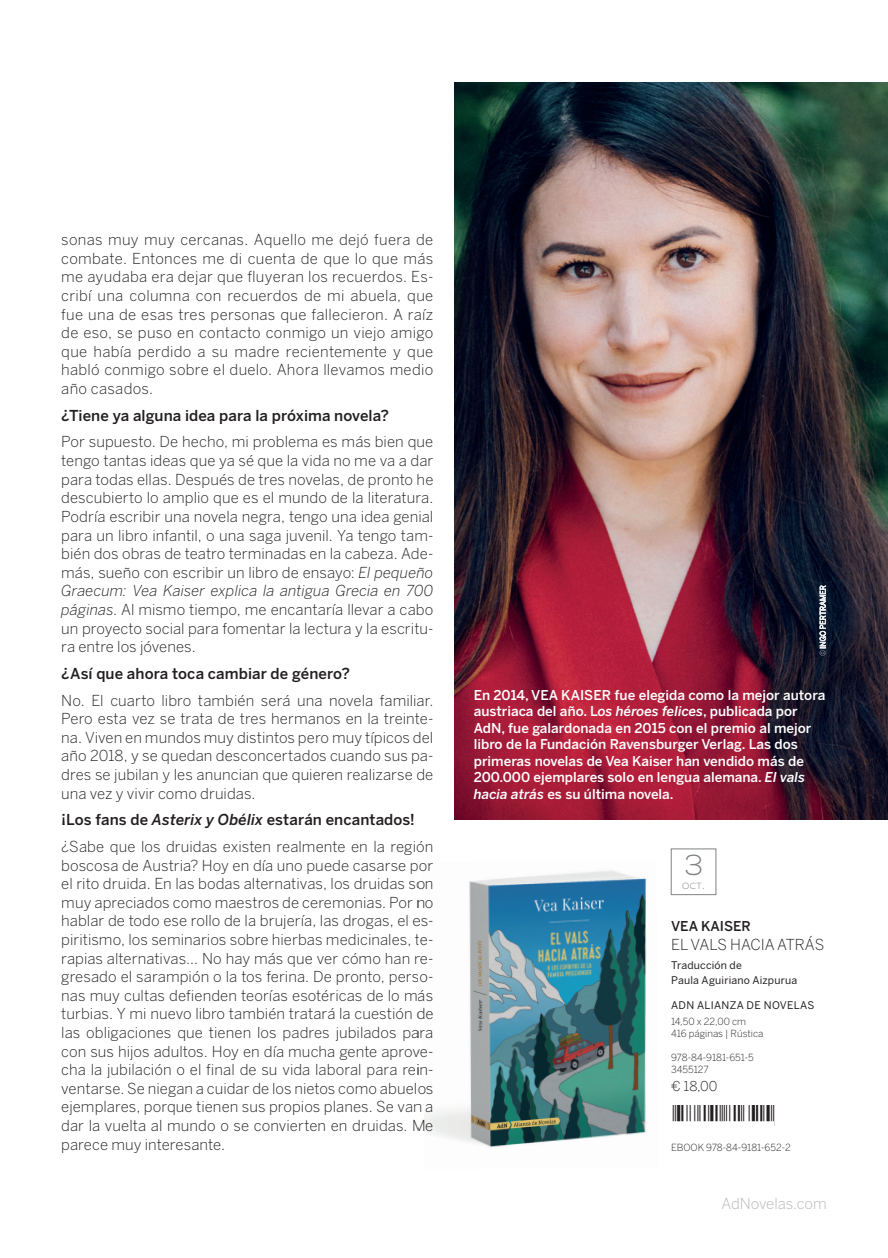
<style>
.page{position:relative;width:888px;height:1258px;background:#fff}
.page>*{position:absolute;margin:0;border:0;box-sizing:border-box;transform-origin:0 0}
._06_barras{font:30px "EA Naa";color:#231f20}
.t1{font:300 28.8px "Nexa";color:#808285}
.respuesta{font:300 15px/18.6px "Benton Sans";letter-spacing:.005em;color:#231f20;text-align:justify}
.respuesta-2{font:500 15px "Benton Sans";letter-spacing:.005em;color:#231f20}
._02_titulo{font:300 15px "Benton Sans";color:#231f20}
.t2{font:300 15px "Benton Sans";color:#b4b5b8}
._03_biografía{font:500 13.5px/16.5px "Benton Sans";color:#fff}
._01_autor{font:500 13.5px "Benton Sans";color:#231f20}
._05_pvp{font:300 13.5px "Benton Sans";color:#231f20}
._02_2_traduccion{font:10.5px/15px "Benton Sans";letter-spacing:.02em;color:#231f20}
._03_colección{font:10.5px "Benton Sans";letter-spacing:.03em;color:#231f20}
._04_datos_gral{font:300 9.75px "Benton Sans";color:#231f20}
._09_ebook{font:300 9.75px "Benton Sans";color:#231f20}
.t3{font:300 8.85px "Nexa";color:#808285}
.s1{font-style:italic}
.s2{font-size:12.75px}
</style>
<div class="page">
<img style="left:455px;top:83px;width:433px;height:737px">
<svg style="left:819px;top:585px;width:7px;height:64px"></svg>
<img style="left:424px;top:870px;width:223px;height:278px">
<div style="left:671px;top:849px;width:45px;height:46px;border:1px solid #808285"></div>
<p class="respuesta" style="left:61px;top:230px;width:374px">sonas muy muy cercanas. Aquello me dejó fuera de combate. Entonces me di cuenta de que lo que más me ayudaba era dejar que fluyeran los recuerdos. Es&shy;cribí una columna con recuerdos de mi abuela, que fue una de esas tres personas que fallecieron. A raíz de eso, se puso en contacto conmigo un viejo amigo que había perdido a su madre recientemente y que habló conmigo sobre el duelo. Ahora llevamos medio año casados.</p>
<p class="respuesta-2" style="left:61px;top:406px;width:329px">¿Tiene ya alguna idea para la próxima novela?</p>
<p class="respuesta" style="left:61px;top:433px;width:374px">Por supuesto. De hecho, mi problema es más bien que tengo tantas ideas que ya sé que la vida no me va a dar para todas ellas. Después de tres novelas, de pronto he descubierto lo amplio que es el mundo de la literatura.<br>Podría escribir una novela negra, tengo una idea genial para un libro infantil, o una saga juvenil. Ya tengo tam&shy;bién dos obras de teatro terminadas en la cabeza. Ade&shy;más, sueño con escribir un libro de ensayo: <span class="s1">El pequeño Graecum: Vea Kaiser explica la antigua Grecia en 700 páginas</span>. Al mismo tiempo, me encantaría llevar a cabo un proyecto social para fomentar la lectura y la escritu&shy;ra entre los jóvenes.</p>
<p class="respuesta-2" style="left:61px;top:664px;width:290px">¿Así que ahora toca cambiar de género?</p>
<p class="respuesta" style="left:61px;top:691px;width:374px">No. El cuarto libro también será una novela familiar.<br>Pero esta vez se trata de tres hermanos en la treinte&shy;na. Viven en mundos muy distintos pero muy típicos del año 2018, y se quedan desconcertados cuando sus pa&shy;dres se jubilan y les anuncian que quieren realizarse de una vez y vivir como druidas.</p>
<p class="respuesta-2" style="left:61px;top:811px;width:355px">¡Los fans de <span class="s1">Asterix y Obélix</span> estarán encantados!</p>
<p class="respuesta" style="left:61px;top:837px;width:374px">¿Sabe que los druidas existen realmente en la región boscosa de Austria? Hoy en día uno puede casarse por el rito druida. En las bodas alternativas, los druidas son muy apreciados como maestros de ceremonias. Por no hablar de todo ese rollo de la brujería, las drogas, el es&shy;piritismo, los seminarios sobre hierbas medicinales, te&shy;rapias alternativas… No hay más que ver cómo han re&shy;gresado el sarampión o la tos ferina. De pronto, perso&shy;nas muy cultas defienden teorías esotéricas de lo más turbias. Y mi nuevo libro también tratará la cuestión de las obligaciones que tienen los padres jubilados para con sus hijos adultos. Hoy en día mucha gente aprove&shy;cha la jubilación o el final de su vida laboral para rein&shy;ventarse. Se niegan a cuidar de los nietos como abuelos ejemplares, porque tienen sus propios planes. Se van a dar la vuelta al mundo o se convierten en druidas. Me parece muy interesante.</p>
<p class="_03_biografía" style="left:474px;top:686px;width:353px">En 2014, VEA KAISER fue elegida como la mejor autora austriaca del año. L<span class="s1">os héroes felices</span>, publicada por AdN, fue galardonada en 2015 con el premio al mejor libro de la Fundación Ravensburger Verlag. Las dos primeras novelas de Vea Kaiser han vendido más de 200.000 ejemplares solo en lengua alemana. <span class="s1">El vals hacia atrás</span> es su última novela.</p>
<p class="t1" style="left:684px;top:848px;width:21px">3</p>
<p class="t3" style="left:682px;top:880px;width:24px">oct<span class="s2">.</span></p>
<p class="_01_autor" style="left:671px;top:918px;width:81px">VEA KAISER</p>
<p class="_02_titulo" style="left:671px;top:935px;width:155px">EL VALS HACIA ATRÁS</p>
<p class="_02_2_traduccion" style="left:671px;top:957px;width:128px">Traducción de<br>Paula Aguiriano Aizpurua</p>
<p class="_03_colección" style="left:671px;top:998px;width:145px">ADN ALIANZA DE NOVELAS</p>
<p class="_04_datos_gral" style="left:671px;top:1015px;width:76px">14,50 x 22,00 cm</p>
<p class="_04_datos_gral" style="left:671px;top:1027px;width:94px">416 páginas | Rústica</p>
<p class="_04_datos_gral" style="left:671px;top:1051px;width:84px">978-84-9181-651-5</p>
<p class="_04_datos_gral" style="left:671px;top:1063px;width:39px">3455127</p>
<p class="_05_pvp" style="left:671px;top:1078px;width:48px">€ 18,00</p>
<p class="_06_barras" style="left:670px;top:1102px;width:105px">*HYYEZB|816515]</p>
<p class="_09_ebook" style="left:671px;top:1142px;width:121px">EBOOK 978-84-9181-652-2</p>
<p class="t2" style="left:721px;top:1194px;width:107px">AdNovelas.com</p>
</div>
